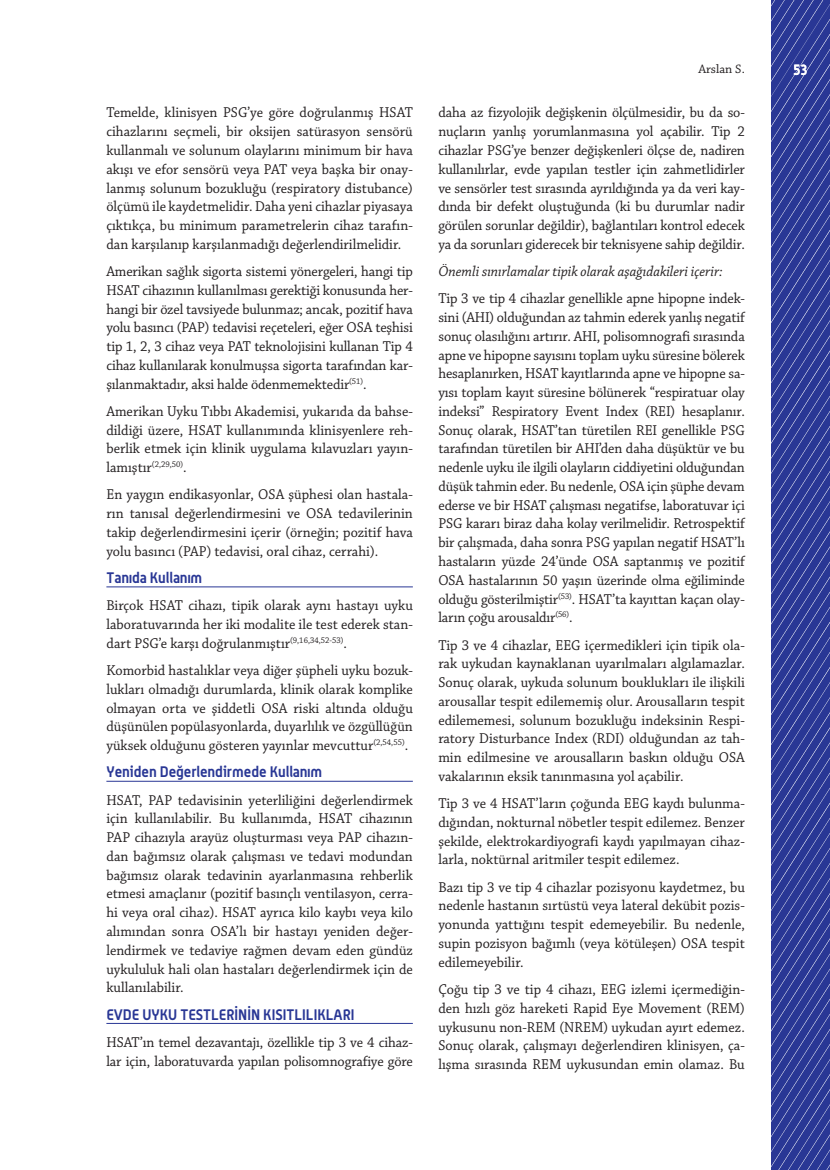
<style>
.page{position:relative;width:830px;height:1170px;background:#fff}
.page>*{position:absolute;margin:0;border:0;box-sizing:border-box;transform-origin:0 0}
.t1{font:15px/18.8px "Chaparral Pro";color:#231f20;text-align:justify;scale:.95 1}
.t2{font:700 15px "Alwyn OT";color:#293795;scale:.95 1}
.t3{font:italic 15px "Chaparral Pro";color:#231f20;scale:.95 1}
.t4{font:700 15px "Alwyn OT";color:#fff;scale:.85 1}
.t5{font:12.9px "Chaparral Pro";color:#231f20}
</style>
<div class="page">
<svg style="left:771px;top:0;width:58px;height:1169px;background:#35429b"></svg>
<hr style="left:106px;top:586px;width:306px;height:1px;background:#293795">
<hr style="left:106px;top:780px;width:306px;height:1px;background:#293795">
<hr style="left:106px;top:1022px;width:306px;height:1px;background:#293795">
<p class="t1" style="left:106px;top:104px;width:324px">Temelde, klinisyen PSG’ye göre doğrulanmış HSAT cihazlarını seçmeli, bir oksijen satürasyon sensörü kullanmalı ve solunum olaylarını minimum bir hava akışı ve efor sensörü veya PAT veya başka bir onay&shy;lanmış solunum bozukluğu (respiratory distubance) ölçümü ile kaydetmelidir. Daha yeni cihazlar piyasaya çıktıkça, bu minimum parametrelerin cihaz tarafın&shy;dan karşılanıp karşılanmadığı değerlendirilmelidir.</p>
<p class="t1" style="left:106px;top:262px;width:324px">Amerikan sağlık sigorta sistemi yönergeleri, hangi tip HSAT cihazının kullanılması gerektiği konusunda her&shy;hangi bir özel tavsiyede bulunmaz; ancak, pozitif hava yolu basıncı (PAP) tedavisi reçeteleri, eğer OSA teşhisi tip 1, 2, 3 cihaz veya PAT teknolojisini kullanan Tip 4 cihaz kullanılarak konulmuşsa sigorta tarafından kar&shy;şılanmaktadır, aksi halde ödenmemektedir<sup>(51)</sup>.</p>
<p class="t1" style="left:106px;top:402px;width:324px">Amerikan Uyku Tıbbı Akademisi, yukarıda da bahse&shy;dildiği üzere, HSAT kullanımında klinisyenlere reh&shy;berlik etmek için klinik uygulama kılavuzları yayın&shy;lamıştır<sup>(2,29,50)</sup>.</p>
<p class="t1" style="left:106px;top:486px;width:324px">En yaygın endikasyonlar, OSA şüphesi olan hastala&shy;rın tanısal değerlendirmesini ve OSA tedavilerinin takip değerlendirmesini içerir (örneğin; pozitif hava yolu basıncı (PAP) tedavisi, oral cihaz, cerrahi).</p>
<p class="t2" style="left:106px;top:568px;width:103px">Tanıda Kullanım</p>
<p class="t1" style="left:106px;top:596px;width:324px">Birçok HSAT cihazı, tipik olarak aynı hastayı uyku laboratuvarında her iki modalite ile test ederek stan&shy;dart PSG’e karşı doğrulanmıştır<sup>(9,16,34,52-53)</sup>.</p>
<p class="t1" style="left:106px;top:661px;width:324px">Komorbid hastalıklar veya diğer şüpheli uyku bozuk&shy;lukları olmadığı durumlarda, klinik olarak komplike olmayan orta ve şiddetli OSA riski altında olduğu düşünülen popülasyonlarda, duyarlılık ve özgüllüğün yüksek olduğunu gösteren yayınlar mevcuttur<sup>(2,54,55)</sup>.</p>
<p class="t2" style="left:106px;top:762px;width:229px">Yeniden Değerlendirmede Kullanım</p>
<p class="t1" style="left:106px;top:791px;width:324px">HSAT, PAP tedavisinin yeterliliğini değerlendirmek için kullanılabilir. Bu kullanımda, HSAT cihazının PAP cihazıyla arayüz oluşturması veya PAP cihazın&shy;dan bağımsız olarak çalışması ve tedavi modundan bağımsız olarak tedavinin ayarlanmasına rehberlik etmesi amaçlanır (pozitif basınçlı ventilasyon, cerra&shy;hi veya oral cihaz). HSAT ayrıca kilo kaybı veya kilo alımından sonra OSA’lı bir hastayı yeniden değer&shy;lendirmek ve tedaviye rağmen devam eden gündüz uykululuk hali olan hastaları değerlendirmek için de kullanılabilir.</p>
<p class="t2" style="left:106px;top:1004px;width:262px">EVDE UYKU TESTLERİNİN KISITLILIKLARI</p>
<p class="t1" style="left:106px;top:1033px;width:324px">HSAT’ın temel dezavantajı, özellikle tip 3 ve 4 cihaz&shy;lar için, laboratuvarda yapılan polisomnografiye göre</p>
<p class="t5" style="left:698px;top:62px;width:48px">Arslan S.</p>
<p class="t4" style="left:792px;top:61px;width:19px">53</p>
<p class="t1" style="left:438px;top:104px;width:324px">daha az fizyolojik değişkenin ölçülmesidir, bu da so&shy;nuçların yanlış yorumlanmasına yol açabilir. Tip 2 cihazlar PSG’ye benzer değişkenleri ölçse de, nadiren kullanılırlar, evde yapılan testler için zahmetlidirler ve sensörler test sırasında ayrıldığında ya da veri kay&shy;dında bir defekt oluştuğunda (ki bu durumlar nadir görülen sorunlar değildir), bağlantıları kontrol edecek ya da sorunları giderecek bir teknisyene sahip değildir.</p>
<p class="t3" style="left:438px;top:263px;width:300px">Önemli sınırlamalar tipik olarak aşağıdakileri içerir:</p>
<p class="t1" style="left:438px;top:290px;width:324px">Tip 3 ve tip 4 cihazlar genellikle apne hipopne indek&shy;sini (AHI) olduğundan az tahmin ederek yanlış negatif sonuç olasılığını artırır. AHI, polisomnografi sırasında apne ve hipopne sayısını toplam uyku süresine bölerek hesaplanırken, HSAT kayıtlarında apne ve hipopne sa&shy;yısı toplam kayıt süresine bölünerek “respiratuar olay indeksi” Respiratory Event Index (REI) hesaplanır.<br>Sonuç olarak, HSAT’tan türetilen REI genellikle PSG tarafından türetilen bir AHI’den daha düşüktür ve bu nedenle uyku ile ilgili olayların ciddiyetini olduğundan düşük tahmin eder. Bu nedenle, OSA için şüphe devam ederse ve bir HSAT çalışması negatifse, laboratuvar içi PSG kararı biraz daha kolay verilmelidir. Retrospektif bir çalışmada, daha sonra PSG yapılan negatif HSAT’lı hastaların yüzde 24’ünde OSA saptanmış ve pozitif OSA hastalarının 50 yaşın üzerinde olma eğiliminde olduğu gösterilmiştir<sup>(53)</sup>. HSAT’ta kayıttan kaçan olay&shy;ların çoğu arousaldır<sup>(56)</sup>.</p>
<p class="t1" style="left:438px;top:636px;width:324px">Tip 3 ve 4 cihazlar, EEG içermedikleri için tipik ola&shy;rak uykudan kaynaklanan uyarılmaları algılamazlar.<br>Sonuç olarak, uykuda solunum bouklukları ile ilişkili arousallar tespit edilememiş olur. Arousalların tespit edilememesi, solunum bozukluğu indeksinin Respi&shy;ratory Disturbance Index (RDI) olduğundan az tah&shy;min edilmesine ve arousalların baskın olduğu OSA vakalarının eksik tanınmasına yol açabilir.</p>
<p class="t1" style="left:438px;top:794px;width:324px">Tip 3 ve 4 HSAT’ların çoğunda EEG kaydı bulunma&shy;dığından, nokturnal nöbetler tespit edilemez. Benzer şekilde, elektrokardiyografi kaydı yapılmayan cihaz&shy;larla, noktürnal aritmiler tespit edilemez.</p>
<p class="t1" style="left:438px;top:878px;width:324px">Bazı tip 3 ve tip 4 cihazlar pozisyonu kaydetmez, bu nedenle hastanın sırtüstü veya lateral dekübit pozis&shy;yonunda yattığını tespit edemeyebilir. Bu nedenle, supin pozisyon bağımlı (veya kötüleşen) OSA tespit edilemeyebilir.</p>
<p class="t1" style="left:438px;top:980px;width:324px">Çoğu tip 3 ve tip 4 cihazı, EEG izlemi içermediğin&shy;den hızlı göz hareketi Rapid Eye Movement (REM) uykusunu non-REM (NREM) uykudan ayırt edemez.<br>Sonuç olarak, çalışmayı değerlendiren klinisyen, ça&shy;lışma sırasında REM uykusundan emin olamaz. Bu</p>
</div>
